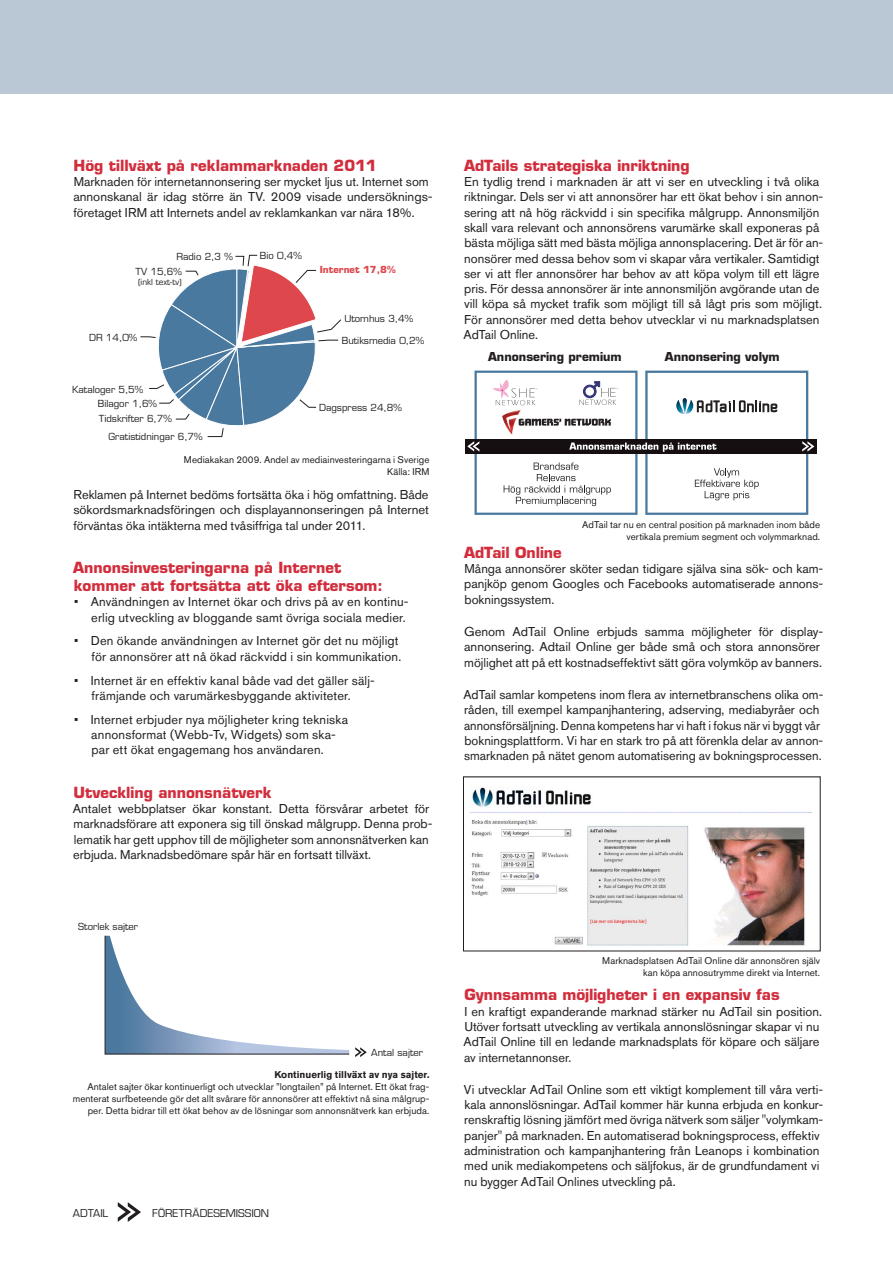
<style>
.page{position:relative;width:893px;height:1263px;background:#fff}
.page>*{position:absolute;margin:0;border:0;box-sizing:border-box;transform-origin:0 0}
.t1{font:700 15px/18px "Eurostile LT Std";color:#d22d3c}
.t2{font:12.75px/15.3px "Akzidenz Grotesk BQ";color:#231f20}
.t3{font:700 12px "Eurostile LT Std";color:#231f20}
.t4{font:10.5px "Eurostile LT Std";color:#231f20}
.t5{font:9.75px/12px "Akzidenz Grotesk BQ";letter-spacing:.01em;color:#231f20;text-align:right}
.t6{font:700 9.75px "Akzidenz Grotesk BQ";color:#231f20}
.t7{font:9.45px/14.5px "Eurostile LT Std";color:#231f20}
.t8{font:700 9.45px "Eurostile LT Std";color:#de474c}
.t9{font:8.25px "Eurostile LT Std";color:#231f20}
</style>
<div class="page">
<div style="left:0;top:0;width:893px;height:94px;background:#bac8d5"></div>
<svg style="left:140px;top:255px;width:201px;height:182px"></svg>
<svg style="left:104px;top:935px;width:263px;height:122px"></svg>
<img style="left:470px;top:787px;width:342px;height:159px">
<svg style="left:118px;top:1202px;width:23px;height:20px"></svg>
<svg style="left:467px;top:371px;width:347px;height:144px"></svg>
<p class="t1" style="left:74px;top:156px;width:305px">Hög tillväxt på reklammarknaden 2011</p>
<p class="t2" style="left:73px;top:174px;width:361px">Marknaden för internetannonsering ser mycket ljus ut. Internet som annonskanal är idag större än TV. 2009 visade undersöknings&shy;företaget IRM att Internets andel av reklamkankan var nära 18%.</p>
<p class="t7" style="left:136px;top:249px;width:99px;line-height:15.3px;text-indent:41px">Radio 2,3 %<br>TV 15,6%</p>
<p class="t9" style="left:138px;top:277px;width:45px">(inkl text-tv)</p>
<p class="t7" style="left:89px;top:330px;width:50px">DR 14,0%</p>
<p class="t7" style="left:260px;top:248px;width:44px">Bio 0,4%</p>
<p class="t8" style="left:320px;top:264px;width:77px">Internet 17,8%</p>
<p class="t7" style="left:344px;top:311px;width:70px">Utomhus 3,4%</p>
<p class="t7" style="left:342px;top:334px;width:84px">Butiksmedia 0,2%</p>
<p class="t7" style="left:98px;top:382px;width:76px;text-indent:-26px">Kataloger 5,5%<br>Bilagor 1,6%<br>Tidskrifter 6,7%</p>
<p class="t7" style="left:109px;top:429px;width:95px">Gratistidningar 6,7%</p>
<p class="t5" style="left:184px;top:453px;width:247px">Mediakakan 2009. Andel av mediainvesteringarna i Sverige<br>Källa: IRM</p>
<p class="t7" style="left:319px;top:400px;width:84px">Dagspress 24,8%</p>
<p class="t2" style="left:73px;top:487px;width:357px;text-align:justify">Reklamen på Internet bedöms fortsätta öka i hög omfattning. Både sökordsmarknadsföringen och displayannonseringen på Internet förväntas öka intäkterna med tvåsiffriga tal under 2011.</p>
<p class="t1" style="left:73px;top:558px;width:311px">Annonsinvesteringarna på Internet kommer att fortsätta att öka eftersom:</p>
<p class="t2" style="left:74px;top:594px;width:336px;text-align:right">• Användningen av Internet ökar och drivs på av en kontinu&shy;erlig utveckling av bloggande samt övriga sociala medier.</p>
<p class="t2" style="left:74px;top:633px;width:329px;text-align:right">• Den ökande användningen av Internet gör det nu möjligt för annonsörer att nå ökad räckvidd i sin kommunikation.</p>
<p class="t2" style="left:74px;top:672px;width:302px;text-align:center">• Internet är en effektiv kanal både vad det gäller sälj&shy;främjande och varumärkesbyggande aktiviteter.</p>
<p class="t2" style="left:74px;top:711px;width:275px;text-align:center">• Internet erbjuder nya möjligheter kring tekniska annonsformat (Webb-Tv, Widgets) som ska-<br>par ett ökat engagemang hos användaren.</p>
<p class="t1" style="left:74px;top:783px;width:199px">Utveckling annonsnätverk</p>
<p class="t2" style="left:73px;top:801px;width:361px">Antalet webbplatser ökar konstant. Detta försvårar arbetet för marknadsförare att exponera sig till önskad målgrupp. Denna prob&shy;lematik har gett upphov till de möjligheter som annonsnätverken kan erbjuda. Marknadsbedömare spår här en fortsatt tillväxt.</p>
<p class="t7" style="left:78px;top:919px;width:61px">Storlek sajter</p>
<p class="t7" style="left:371px;top:1045px;width:53px">Antal sajter</p>
<p class="t6" style="left:274px;top:1069px;width:157px">Kontinuerlig tillväxt av nya sajter.</p>
<p class="t5" style="left:73px;top:1081px;width:358px">Antalet sajter ökar kontinuerligt och utvecklar ”longtailen” på Internet. Ett ökat frag&shy;menterat surfbeteende gör det allt svårare för annonsörer att effektivt nå sina målgrup&shy;per. Detta bidrar till ett ökat behov av de lösningar som annonsnätverk kan erbjuda.</p>
<p class="t4" style="left:73px;top:1207px;width:37px">AdTAil</p>
<p class="t4" style="left:152px;top:1207px;width:118px">Företrädesemission</p>
<p class="t1" style="left:464px;top:156px;width:227px">AdTails strategiska inriktning</p>
<p class="t2" style="left:463px;top:174px;width:361px">En tydlig trend i marknaden är att vi ser en utveckling i två olika riktningar. Dels ser vi att annonsörer har ett ökat behov i sin annon&shy;sering att nå hög räckvidd i sin specifika målgrupp. Annonsmiljön skall vara relevant och annonsörens varumärke skall exponeras på bästa möjliga sätt med bästa möjliga annonsplacering. Det är för an&shy;nonsörer med dessa behov som vi skapar våra vertikaler. Samtidigt ser vi att fler annonsörer har behov av att köpa volym till ett lägre pris. För dessa annonsörer är inte annonsmiljön avgörande utan de vill köpa så mycket trafik som möjligt till så lågt pris som möjligt.<br>För annonsörer med detta behov utvecklar vi nu marknadsplatsen AdTail Online.</p>
<p class="t3" style="left:488px;top:349px;width:135px">Annonsering premium</p>
<p class="t3" style="left:665px;top:349px;width:116px">Annonsering volym</p>
<p class="t5" style="left:582px;top:518px;width:240px">AdTail tar nu en central position på marknaden inom både vertikala premium segment och volymmarknad.</p>
<p class="t1" style="left:464px;top:543px;width:99px">AdTail Online</p>
<p class="t2" style="left:464px;top:561px;width:361px;text-align:justify">Många annonsörer sköter sedan tidigare själva sina sök- och kam&shy;panjköp genom Googles och Facebooks automatiserade annons&shy;bokningssystem.</p>
<p class="t2" style="left:464px;top:624px;width:361px">Genom AdTail Online erbjuds samma möjligheter för display&shy;annonsering. Adtail Online ger både små och stora annonsörer möjlighet att på ett kostnadseffektivt sätt göra volymköp av banners.</p>
<p class="t2" style="left:463px;top:687px;width:361px">AdTail samlar kompetens inom flera av internetbranschens olika om&shy;råden, till exempel kampanjhantering, adserving, mediabyråer och annonsförsäljning. Denna kompetens har vi haft i fokus när vi byggt vår bokningsplattform. Vi har en stark tro på att förenkla delar av annon&shy;smarknaden på nätet genom automatisering av bokningsprocessen.</p>
<p class="t5" style="left:602px;top:954px;width:219px">Marknadsplatsen AdTail Online där annonsören själv kan köpa annosutrymme direkt via Internet.</p>
<p class="t1" style="left:464px;top:986px;width:317px">Gynnsamma möjligheter i en expansiv fas</p>
<p class="t2" style="left:463px;top:1003px;width:360px">I en kraftigt expanderande marknad stärker nu AdTail sin position.<br>Utöver fortsatt utveckling av vertikala annonslösningar skapar vi nu AdTail Online till en ledande marknadsplats för köpare och säljare av internetannonser.</p>
<p class="t2" style="left:464px;top:1082px;width:361px">Vi utvecklar AdTail Online som ett viktigt komplement till våra verti&shy;kala annonslösningar. AdTail kommer här kunna erbjuda en konkur&shy;renskraftig lösning jämfört med övriga nätverk som säljer "volymkam&shy;panjer" på marknaden. En automatiserad bokningsprocess, effektiv administration och kampanjhantering från Leanops i kombination med unik mediakompetens och säljfokus, är de grundfundament vi nu bygger AdTail Onlines utveckling på.</p>
</div>
